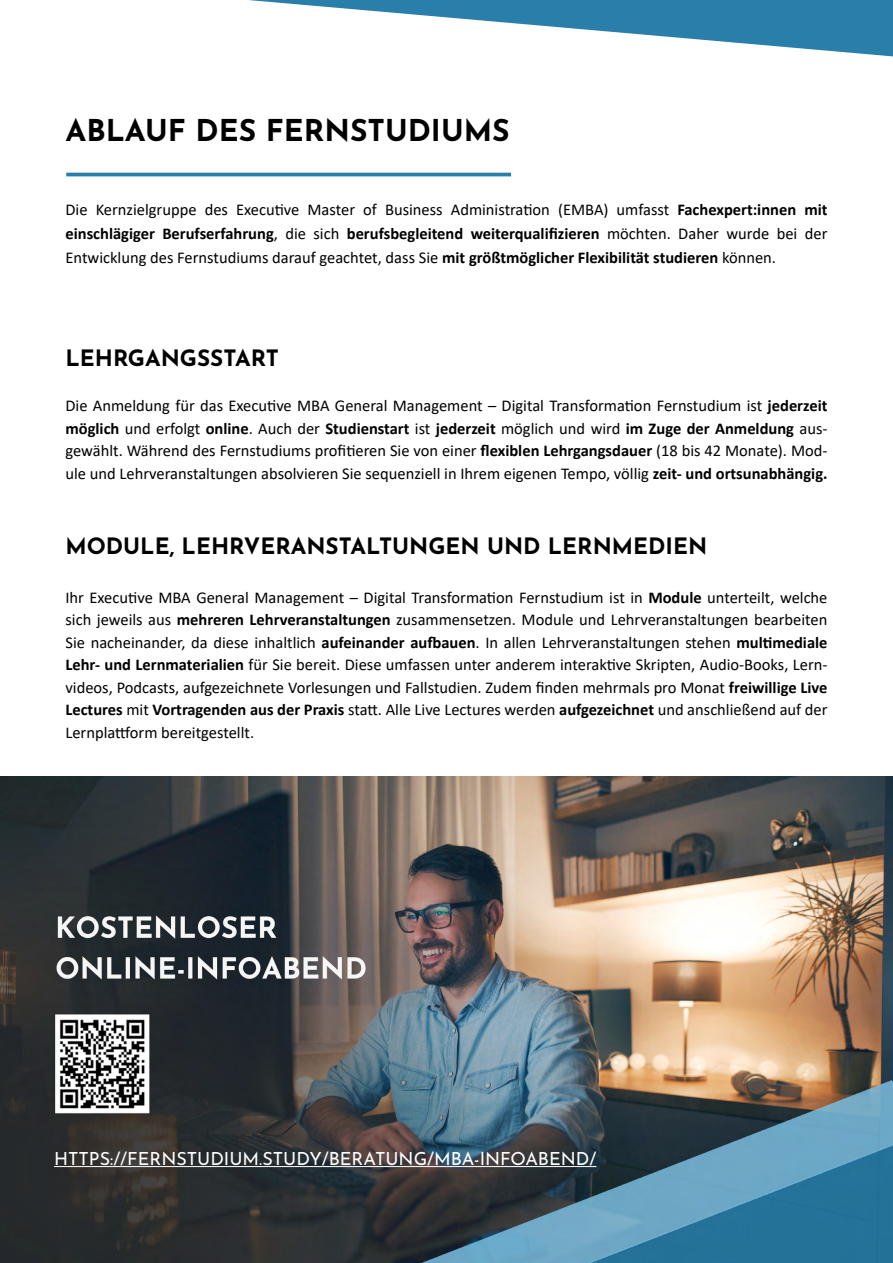
<style>
.page{position:relative;width:893px;height:1263px;background:#fff}
.page>*{position:absolute;margin:0;border:0;box-sizing:border-box;transform-origin:0 0}
.t1{font:700 30px "Josefin Sans";color:#000}
.t2{font:700 22.5px "Josefin Sans";color:#000}
.t3{font:18px "Josefin Sans";color:#fff}
.t4{font:16.5px/22.5px "Calibri";color:#000;text-align:justify}
.s1{font-weight:700}
</style>
<div class="page">
<svg style="left:248px;top:0;width:645px;height:56px"></svg>
<hr style="left:66px;top:173px;width:445px;height:3px;background:#297faa">
<img style="left:0;top:776px;width:893px;height:487px">
<hr style="left:54px;top:1166px;width:542px;height:1px;background:#fff">
<h1 class="t1" style="left:65px;top:104px;width:446px">ABLAUF DES FERNSTUDIUMS</h1>
<p class="t4" style="left:65px;top:197px;width:764px;line-height:24px">Die Kernzielgruppe des Executive Master of Business Administration (EMBA) umfasst <span class="s1">Fachexpert:innen mit einschlägiger Berufserfahrung</span>, die sich <span class="s1">berufsbegleitend weiterqualifizieren</span> möchten. Daher wurde bei der Entwicklung des Fernstudiums darauf geachtet, dass Sie <span class="s1">mit größtmöglicher Flexibilität studieren</span> können.</p>
<h2 class="t2" style="left:65px;top:338px;width:215px">LEHRGANGSSTART</h2>
<p class="t4" style="left:65px;top:394px;width:764px">Die Anmeldung für das Executive MBA General Management – Digital Transformation Fernstudium ist <span class="s1">jederzeit möglich</span> und erfolgt <span class="s1">online</span>. Auch der <span class="s1">Studienstart</span> ist <span class="s1">jederzeit</span> möglich und wird <span class="s1">im Zuge der Anmeldung</span> aus&shy;gewählt. Während des Fernstudiums profitieren Sie von einer <span class="s1">flexiblen Lehrgangsdauer</span> (18 bis 42 Monate). Mod&shy;ule und Lehrveranstaltungen absolvieren Sie sequenziell in Ihrem eigenen Tempo, völlig <span class="s1">zeit- und ortsunabhängig.</span></p>
<h2 class="t2" style="left:65px;top:526px;width:643px">MODULE, LEHRVERANSTALTUNGEN UND LERNMEDIEN</h2>
<p class="t4" style="left:65px;top:585px;width:764px">Ihr Executive MBA General Management – Digital Transformation Fernstudium ist in <span class="s1">Module</span> unterteilt, welche sich jeweils aus <span class="s1">mehreren Lehrveranstaltungen</span> zusammensetzen. Module und Lehrveranstaltungen bearbeiten Sie nacheinander, da diese inhaltlich <span class="s1">aufeinander aufbauen</span>. In allen Lehrveranstaltungen stehen <span class="s1">multimediale Lehr- und Lernmaterialien</span> für Sie bereit. Diese umfassen unter anderem interaktive Skripten, Audio-Books, Lern&shy;videos, Podcasts, aufgezeichnete Vorlesungen und Fallstudien. Zudem finden mehrmals pro Monat <span class="s1">freiwillige Live Lectures</span> mit <span class="s1">Vortragenden aus der Praxis</span> statt. Alle Live Lectures werden <span class="s1">aufgezeichnet</span> und anschließend auf der Lernplattform bereitgestellt.</p>
<p class="t3" style="left:54px;top:1143px;width:544px">HTTPS://FERNSTUDIUM.STUDY/BERATUNG/MBA-INFOABEND/</p>
</div>
